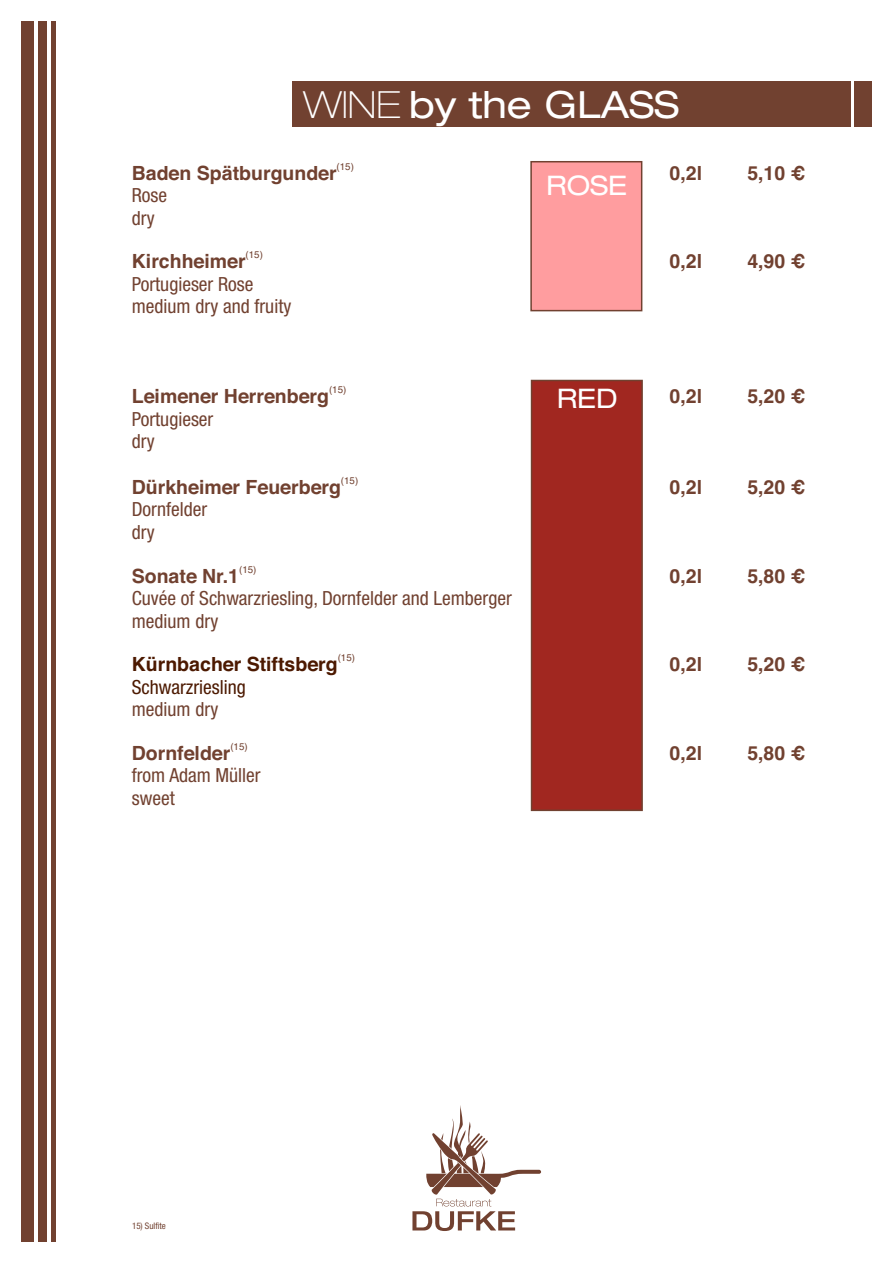
<style>
.page{position:relative;width:893px;height:1263px;background:#fff}
.page>*{position:absolute;margin:0;border:0;box-sizing:border-box;transform-origin:0 0}
.t1{font:expanded 37.5px "Helvetica Neue";color:#fff}
.t2{font:expanded 27px "Helvetica Neue";color:#fff}
.t3{font:700 19.5px "Helvetica";color:#714130}
.t4{font:condensed 19.5px/22.4px "Helvetica Neue LT Std";color:#714130}
.t5{font:700 19.5px "Helvetica";color:#4c1900}
.t6{font:condensed 19.5px "Helvetica Neue LT Std";color:#4c1900}
.t7{font:9.75px "Helvetica";color:#714130}
.t8{font:condensed 9px "Helvetica Neue LT Std";color:#714130}
.s1{font-weight:100}
</style>
<div class="page">
<svg style="left:412px;top:1105px;width:129px;height:126px"></svg>
<div style="left:21px;top:21px;width:13px;height:1221px;background:#714130"></div>
<hr style="left:51px;top:21px;width:4px;height:1221px;background:#714130">
<div style="left:38px;top:21px;width:9px;height:1221px;background:#714130"></div>
<div style="left:530px;top:379px;width:113px;height:433px;background:#a12720"></div>
<svg style="left:530px;top:161px;width:113px;height:151px;background:#f89a9b"></svg>
<div style="left:292px;top:82px;width:558px;height:45px;background:#714130"></div>
<div style="left:855px;top:82px;width:17px;height:45px;background:#714130"></div>
<h1 class="t1" style="left:304px;top:89px;width:377px"><span class="s1">WINE</span> by the GLASS</h1>
<p class="t7" style="left:337px;top:163px;width:19px">(15)</p>
<p class="t3" style="left:132px;top:165px;width:206px">Baden Spätburgunder</p>
<p class="t3" style="left:670px;top:165px;width:34px">0,2l</p>
<p class="t3" style="left:747px;top:165px;width:59px">5,10 €</p>
<p class="t4" style="left:132px;top:187px;width:37px">Rose dry</p>
<p class="t7" style="left:246px;top:251px;width:19px">(15)</p>
<h2 class="t2" style="left:546px;top:174px;width:82px">ROSE</h2>
<p class="t3" style="left:132px;top:253px;width:115px">Kirchheimer</p>
<p class="t3" style="left:670px;top:253px;width:34px">0,2l</p>
<p class="t3" style="left:747px;top:253px;width:59px">4,90 €</p>
<p class="t4" style="left:132px;top:275px;width:161px">Portugieser Rose medium dry and fruity</p>
<p class="t7" style="left:329px;top:386px;width:19px">(15)</p>
<p class="t3" style="left:132px;top:388px;width:199px">Leimener Herrenberg</p>
<p class="t3" style="left:670px;top:388px;width:34px">0,2l</p>
<p class="t3" style="left:747px;top:388px;width:59px">5,20 €</p>
<p class="t4" style="left:132px;top:410px;width:83px">Portugieser dry</p>
<p class="t7" style="left:341px;top:477px;width:19px">(15)</p>
<h2 class="t2" style="left:557px;top:387px;width:62px">RED</h2>
<p class="t3" style="left:132px;top:479px;width:211px">Dürkheimer Feuerberg</p>
<p class="t3" style="left:670px;top:479px;width:34px">0,2l</p>
<p class="t3" style="left:747px;top:479px;width:59px">5,20 €</p>
<p class="t4" style="left:132px;top:501px;width:77px">Dornfelder dry</p>
<p class="t7" style="left:239px;top:566px;width:19px">(15)</p>
<p class="t3" style="left:132px;top:568px;width:109px">Sonate Nr.1</p>
<p class="t3" style="left:670px;top:568px;width:34px">0,2l</p>
<p class="t3" style="left:747px;top:568px;width:59px">5,80 €</p>
<p class="t4" style="left:132px;top:590px;width:382px">Cuvée of Schwarzriesling, Dornfelder and Lemberger medium dry</p>
<p class="t5" style="left:132px;top:656px;width:207px">Kürnbacher Stiftsberg</p>
<p class="t7" style="left:338px;top:654px;width:19px">(15)</p>
<p class="t3" style="left:670px;top:656px;width:34px">0,2l</p>
<p class="t3" style="left:747px;top:656px;width:59px">5,20 €</p>
<p class="t6" style="left:132px;top:680px;width:116px">Schwarzriesling</p>
<p class="t4" style="left:132px;top:701px;width:88px">medium dry</p>
<p class="t7" style="left:230px;top:742px;width:19px">(15)</p>
<p class="t3" style="left:132px;top:745px;width:100px">Dornfelder</p>
<p class="t3" style="left:670px;top:745px;width:34px">0,2l</p>
<p class="t3" style="left:747px;top:745px;width:59px">5,80 €</p>
<p class="t4" style="left:132px;top:767px;width:130px">from Adam Müller sweet</p>
<p class="t8" style="left:132px;top:1222px;width:35px">15) Sulfite</p>
</div>
